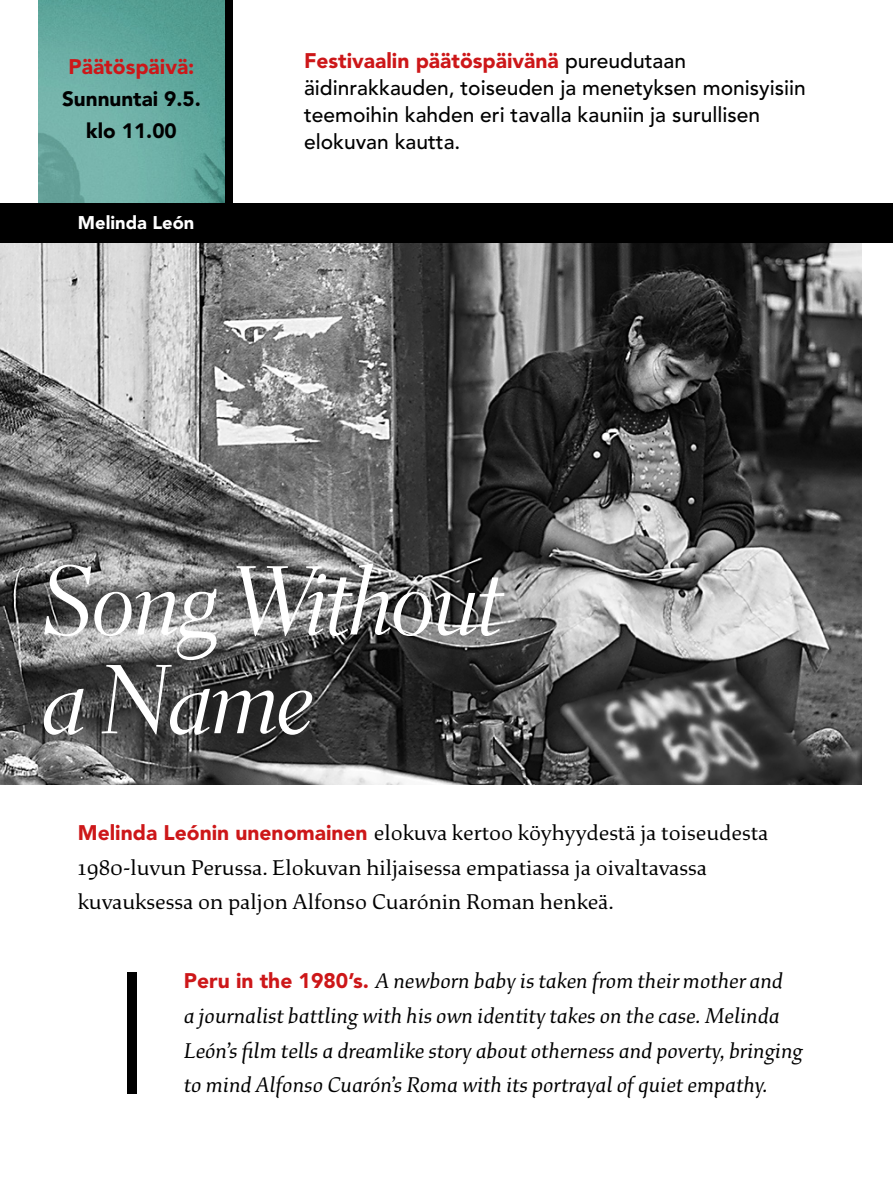
<style>
.page{position:relative;width:893px;height:1195px;background:#fff}
.page>*{position:absolute;margin:0;border:0;box-sizing:border-box;transform-origin:0 0}
.t1{font:98.7px/98.7px "Electra LH Cursive Display";color:#fff}
.t2{font:italic 22.65px/34.7px "Study";color:#000}
.t3{font:22.65px/34.7px "Study";color:#000}
.t4{font:500 21px/27px "Avenir LT Std";color:#000}
.t5{font:900 21px "Avenir LT Std";color:#cd1719}
.t6{font:900 20.7px/31.7px "Avenir LT Std";color:#000;text-align:center}
.t7{font:900 18.3px "Avenir LT Std";color:#fff}
.s1{font-weight:900;color:#cd1719}
.s2{font-family:"Avenir LT Std";font-weight:900;font-size:21px;color:#cd1719}
.s3{font-family:"Avenir LT Std";font-weight:900;font-style:normal;font-size:21px;color:#cd1719}
</style>
<div class="page">
<div style="left:223px;top:0;width:10px;height:254px;background:#000"></div>
<img style="left:39px;top:0;width:186px;height:203px">
<img style="left:0;top:242px;width:861px;height:542px">
<div style="left:0;top:203px;width:893px;height:39px;background:#000"></div>
<div style="left:127px;top:973px;width:10px;height:121px;background:#000"></div>
<p class="t5" style="left:69px;top:54px;width:128px">Päätöspäivä:</p>
<p class="t6" style="left:62px;top:83px;width:140px">Sunnuntai 9.5. klo 11.00</p>
<p class="t7" style="left:78px;top:211px;width:118px">Melinda León</p>
<p class="t4" style="left:304px;top:48px;width:503px"><span class="s1">Festivaalin päätöspäivänä</span> pureudutaan äidinrakkauden, toiseuden ja menetyksen monisyisiin teemoihin kahden eri tavalla kauniin ja surullisen elokuvan kautta.</p>
<h1 class="t1" style="left:44px;top:553px;width:460px">Song Without a Name</h1>
<p class="t3" style="left:78px;top:816px;width:692px"><span class="s2">Melinda Leónin unenomainen</span> elokuva kertoo köyhyydestä ja toiseudesta<br>1980-luvun Perussa. Elokuvan hiljaisessa empatiassa ja oivaltavassa kuvauksessa on paljon Alfonso Cuarónin Roman henkeä.</p>
<p class="t2" style="left:184px;top:964px;width:620px"><span class="s3">Peru in the 1980’s.</span> A newborn baby is taken from their mother and<br>a journalist battling with his own identity takes on the case. Melinda León’s film tells a dreamlike story about otherness and poverty, bringing to mind Alfonso Cuarón’s Roma with its portrayal of quiet empathy.</p>
</div>
